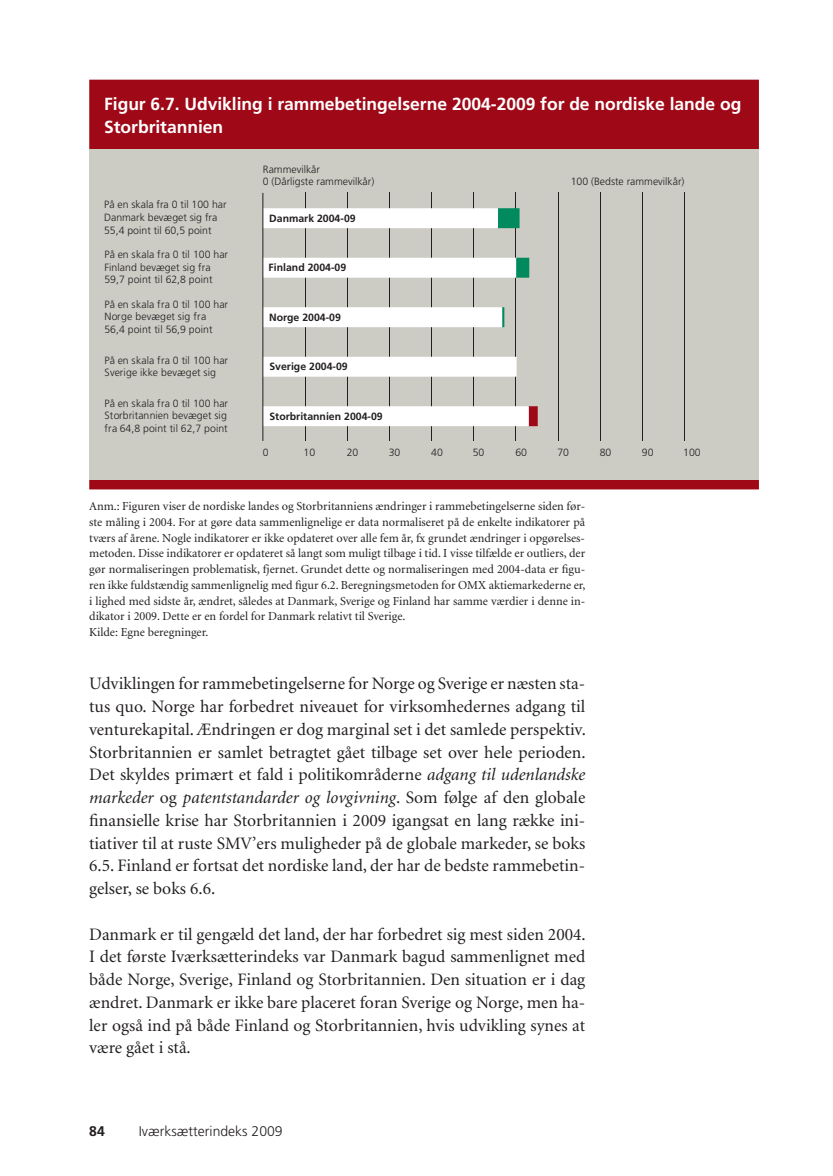
<style>
.page{position:relative;width:833px;height:1176px;background:#fff}
.page>*{position:absolute;margin:0;border:0;box-sizing:border-box;transform-origin:0 0}
.t1{font:17.5px/22.8px "Minion";color:#231f20;text-align:justify}
.t2{font:700 17.5px/22.8px "Frutiger";color:#fff}
.t3{font:300 14px "Frutiger";color:#231f20}
.t4{font:700 14px "Frutiger";color:#231f20}
.t5{font:12.25px/15.8px "Minion";color:#231f20}
.t6{font:300 10.5px/12.6px "Frutiger";color:#231f20}
.t7{font:700 10.5px "Frutiger";color:#231f20}
.s1{font-style:italic}
</style>
<div class="page">
<div style="left:89px;top:80px;width:670px;height:409px;background:#9e0817"></div>
<div style="left:89px;top:149px;width:670px;height:331px;background:#cccbc4"></div>
<hr style="left:684px;top:193px;width:1px;height:248px;background:#231f20">
<hr style="left:642px;top:193px;width:1px;height:248px;background:#231f20">
<hr style="left:600px;top:193px;width:1px;height:248px;background:#231f20">
<hr style="left:558px;top:193px;width:1px;height:248px;background:#231f20">
<hr style="left:516px;top:193px;width:1px;height:248px;background:#231f20">
<hr style="left:473px;top:193px;width:1px;height:248px;background:#231f20">
<hr style="left:431px;top:193px;width:1px;height:248px;background:#231f20">
<hr style="left:389px;top:193px;width:1px;height:248px;background:#231f20">
<hr style="left:347px;top:193px;width:1px;height:248px;background:#231f20">
<hr style="left:305px;top:193px;width:1px;height:248px;background:#231f20">
<div style="left:498px;top:209px;width:21px;height:19px;background:#008a5e"></div>
<div style="left:497px;top:208px;width:23px;height:20px;border:1px solid #008a5e"></div>
<div style="left:516px;top:258px;width:13px;height:19px;background:#008a5e"></div>
<div style="left:515px;top:258px;width:14px;height:20px;border:1px solid #008a5e"></div>
<div style="left:501px;top:307px;width:3px;height:20px;border:1px solid #008a5e"></div>
<div style="left:528px;top:407px;width:9px;height:19px;background:#9e0817"></div>
<div style="left:528px;top:406px;width:10px;height:20px;border:1px solid #9e0817"></div>
<div style="left:264px;top:209px;width:234px;height:19px;background:#fff"></div>
<div style="left:263px;top:208px;width:235px;height:20px;border:1px solid #fff"></div>
<div style="left:264px;top:258px;width:252px;height:19px;background:#fff"></div>
<div style="left:263px;top:258px;width:253px;height:20px;border:1px solid #fff"></div>
<div style="left:264px;top:308px;width:238px;height:19px;background:#fff"></div>
<div style="left:263px;top:307px;width:239px;height:20px;border:1px solid #fff"></div>
<div style="left:264px;top:357px;width:252px;height:19px;background:#fff"></div>
<div style="left:263px;top:357px;width:254px;height:20px;border:1px solid #fff"></div>
<div style="left:264px;top:407px;width:264px;height:19px;background:#fff"></div>
<div style="left:263px;top:406px;width:266px;height:20px;border:1px solid #fff"></div>
<hr style="left:263px;top:193px;width:1px;height:248px;background:#231f20">
<p class="t2" style="left:104px;top:94px;width:639px">Figur 6.7. Udvikling i rammebetingelserne 2004-2009 for de nordiske lande og<br>Storbritannien</p>
<p class="t6" style="left:104px;top:199px;width:124px">På en skala fra 0 til 100 har<br>Danmark bevæget sig fra<br>55,4 point til 60,5 point</p>
<p class="t6" style="left:104px;top:249px;width:125px">På en skala fra 0 til 100 har<br>Finland bevæget sig fra<br>59,7 point til 62,8 point</p>
<p class="t6" style="left:104px;top:299px;width:125px">På en skala fra 0 til 100 har<br>Norge bevæget sig fra<br>56,4 point til 56,9 point</p>
<p class="t6" style="left:104px;top:354px;width:125px">På en skala fra 0 til 100 har<br>Sverige ikke bevæget sig</p>
<p class="t6" style="left:104px;top:398px;width:125px;text-align:justify">På en skala fra 0 til 100 har Storbritannien bevæget sig fra 64,8 point til 62,7 point</p>
<p class="t6" style="left:263px;top:164px;width:113px">Rammevilkår<br>0 (Dårligste rammevilkår)</p>
<p class="t7" style="left:269px;top:214px;width:88px">Danmark 2004-09</p>
<p class="t7" style="left:269px;top:263px;width:79px">Finland 2004-09</p>
<p class="t7" style="left:269px;top:313px;width:73px">Norge 2004-09</p>
<p class="t7" style="left:269px;top:363px;width:80px">Sverige 2004-09</p>
<p class="t7" style="left:269px;top:412px;width:115px">Storbritannien 2004-09</p>
<p class="t6" style="left:571px;top:176px;width:115px">100 (Bedste rammevilkår)</p>
<p class="t6" style="left:263px;top:447px;width:7px">0</p>
<p class="t6" style="left:304px;top:447px;width:13px">10</p>
<p class="t6" style="left:347px;top:447px;width:13px">20</p>
<p class="t6" style="left:389px;top:447px;width:13px">30</p>
<p class="t6" style="left:431px;top:447px;width:13px">40</p>
<p class="t6" style="left:473px;top:447px;width:13px">50</p>
<p class="t6" style="left:515px;top:447px;width:13px">60</p>
<p class="t6" style="left:557px;top:447px;width:13px">70</p>
<p class="t6" style="left:600px;top:447px;width:13px">80</p>
<p class="t6" style="left:642px;top:447px;width:13px">90</p>
<p class="t6" style="left:683px;top:447px;width:19px">100</p>
<p class="t5" style="left:89px;top:499px;width:498px">Anm.: Figuren viser de nordiske landes og Storbritanniens ændringer i rammebetingelserne siden før&shy;ste måling i 2004. For at gøre data sammenlignelige er data normaliseret på de enkelte indikatorer på tværs af årene. Nogle indikatorer er ikke opdateret over alle fem år, fx grundet ændringer i opgørelses&shy;metoden. Disse indikatorer er opdateret så langt som muligt tilbage i tid. I visse tilfælde er outliers, der gør normaliseringen problematisk, fjernet. Grundet dette og normaliseringen med 2004-data er figu&shy;ren ikke fuldstændig sammenlignelig med figur 6.2. Beregningsmetoden for OMX aktiemarkederne er, i lighed med sidste år, ændret, således at Danmark, Sverige og Finland har samme værdier i denne in&shy;dikator i 2009. Dette er en fordel for Danmark relativt til Sverige.<br>Kilde: Egne beregninger.</p>
<p class="t1" style="left:89px;top:674px;width:498px">Udviklingen for rammebetingelserne for Norge og Sverige er næsten sta&shy;tus quo. Norge har forbedret niveauet for virksomhedernes adgang til venturekapital. Ændringen er dog marginal set i det samlede perspektiv.<br>Storbritannien er samlet betragtet gået tilbage set over hele perioden.<br>Det skyldes primært et fald i politikområderne <span class="s1">adgang til udenlandske markeder</span> og <span class="s1">patentstandarder og lovgivning</span>. Som følge af den globale finansielle krise har Storbritannien i 2009 igangsat en lang række ini&shy;tiativer til at ruste SMV’ers muligheder på de globale markeder, se boks 6.5. Finland er fortsat det nordiske land, der har de bedste rammebetin&shy;gelser, se boks 6.6.</p>
<p class="t1" style="left:89px;top:924px;width:498px">Danmark er til gengæld det land, der har forbedret sig mest siden 2004.<br>I det første Iværksætterindeks var Danmark bagud sammenlignet med både Norge, Sverige, Finland og Storbritannien. Den situation er i dag ændret. Danmark er ikke bare placeret foran Sverige og Norge, men ha&shy;ler også ind på både Finland og Storbritannien, hvis udvikling synes at være gået i stå.</p>
<p class="t4" style="left:89px;top:1126px;width:17px">84</p>
<p class="t3" style="left:139px;top:1126px;width:145px">Iværksætterindeks 2009</p>
</div>
